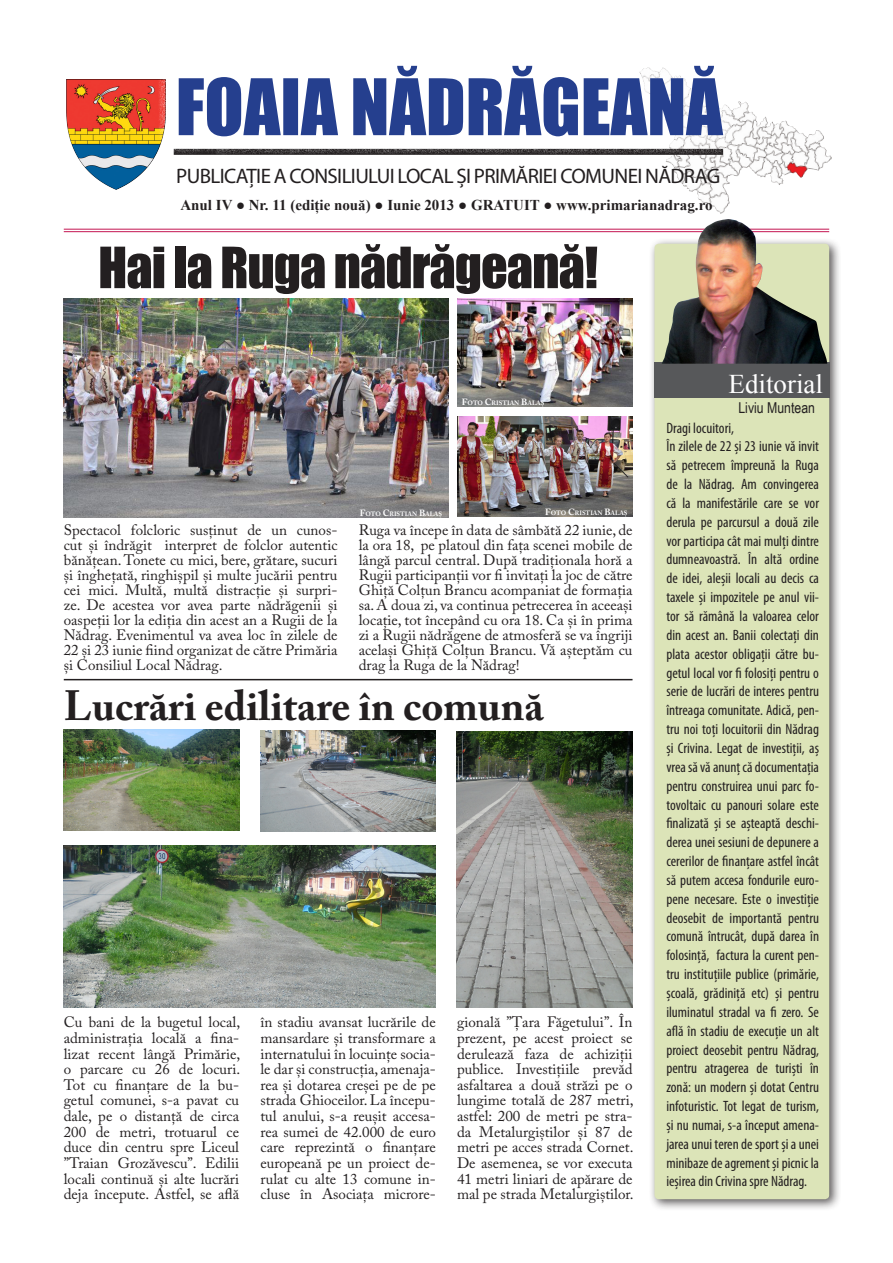
<style>
.page{position:relative;width:893px;height:1263px;background:#fff}
.page>*{position:absolute;margin:0;border:0;box-sizing:border-box;transform-origin:0 0}
.titlu_mare{font:52.5px "Impact";letter-spacing:-.02em;color:#231f20}
.text{font:700 42px "Adobe Caslon Pro";color:#231f20}
.t1{font:27px "Times New Roman";color:#fff}
.t2{font:21px "Myriad Pro";letter-spacing:-.03em;color:#231f20}
.text-2{font:15px/15.6px "Adobe Caslon Pro";color:#231f20;text-align:justify}
.text-3{font:condensed 15px/18.9px "Myriad Pro";color:#231f20;text-align:justify}
.t3{font:700 15px "Times New Roman";color:#231f20}
.t4{font:15px "Arial Narrow";color:#231f20}
.text-4{font:700 6.3px "Adobe Caslon Pro";color:#fff}
.s1{font-size:9px}
</style>
<div class="page">
<hr style="left:64px;top:229px;width:765px;height:1px;background:#c41552">
<hr style="left:64px;top:231px;width:765px;height:1px;background:#c41552">
<img style="left:67px;top:80px;width:91px;height:109px">
<div style="left:158px;top:45px;width:585px;height:112px;background:#fff;opacity:.75"></div>
<svg style="left:179px;top:66px;width:544px;height:70px"></svg>
<div style="left:649px;top:238px;width:192px;height:973px;background:#231f20;opacity:.75"></div>
<div style="left:654px;top:244px;width:175px;height:955px;background:#dce4b8;border-radius:4px"></div>
<div style="left:654px;top:363px;width:175px;height:35px;background:#57585a"></div>
<img style="left:662px;top:219px;width:165px;height:145px">
<img style="left:64px;top:299px;width:385px;height:219px">
<img style="left:457px;top:299px;width:175px;height:108px">
<img style="left:457px;top:417px;width:175px;height:100px">
<hr style="left:64px;top:679px;width:568px;height:1px;background:#231f20">
<img style="left:64px;top:846px;width:372px;height:161px">
<img style="left:457px;top:732px;width:175px;height:276px">
<img style="left:64px;top:730px;width:175px;height:100px">
<img style="left:260px;top:730px;width:176px;height:101px">
<p class="t2" style="left:176px;top:163px;width:545px">PUBLICAȚIE A CONSILIULUI LOCAL ȘI PRIMĂRIEI COMUNEI NĂDRAG</p>
<p class="t3" style="left:180px;top:195px;width:534px">Anul IV ● Nr. 11 (ediție nouă) ● Iunie 2013 ● GRATUIT ● www.primarianadrag.ro</p>
<p class="titlu_mare" style="left:98px;top:227px;width:501px">Hai la Ruga nădrăgeană!</p>
<p class="text-4" style="left:462px;top:399px;width:84px"><span class="s1">F</span>OTO <span class="s1">C</span>RISTIAN <span class="s1">B</span>ALAȘ</p>
<p class="text-4" style="left:360px;top:510px;width:84px"><span class="s1">F</span>OTO <span class="s1">C</span>RISTIAN <span class="s1">B</span>ALAȘ</p>
<p class="text-4" style="left:545px;top:509px;width:84px"><span class="s1">F</span>OTO <span class="s1">C</span>RISTIAN <span class="s1">B</span>ALAȘ</p>
<p class="text-2" style="left:64px;top:523px;width:275px;line-height:15px">Spectacol folcloric susținut de un cunos&shy;cut și îndrăgit interpret de folclor autentic bănățean. Tonete cu mici, bere, grătare, sucuri și înghețată, ringhișpil și multe jucării pentru cei mici. Multă, multă distracție și surpri&shy;ze. De acestea vor avea parte nădrăgenii și oaspeții lor la ediția din acest an a Rugii de la Nădrag. Evenimentul va avea loc în zilele de 22 și 23 iunie fiind organizat de către Primăria și Consiliul Local Nădrag.</p>
<p class="text-2" style="left:359px;top:523px;width:275px;line-height:15px">Ruga va începe în data de sâmbătă 22 iunie, de la ora 18, pe platoul din fața scenei mobile de lângă parcul central. După tradiționala horă a Rugii participanții vor fi invitați la joc de către Ghiță Colțun Brancu acompaniat de formația sa. A doua zi, va continua petrecerea în aceeași locație, tot începând cu ora 18. Ca și în prima zi a Rugii nădrăgene de atmosferă se va îngriji același Ghiță Colțun Brancu. Vă așteptăm cu drag la Ruga de la Nădrag!</p>
<p class="text" style="left:64px;top:681px;width:481px">Lucrări edilitare în comună</p>
<p class="text-2" style="left:64px;top:1014px;width:178px">Cu bani de la bugetul local, administrația locală a fina&shy;lizat recent lângă Primărie, o parcare cu 26 de locuri.<br>Tot cu finanțare de la bu&shy;getul comunei, s-a pavat cu dale, pe o distanță de circa 200 de metri, trotuarul ce duce din centru spre Liceul ”Traian Grozăvescu”. Edilii locali continuă și alte lucrări deja începute. Astfel, se află</p>
<p class="text-2" style="left:260px;top:1014px;width:177px">în stadiu avansat lucrările de mansardare și transformare a internatului în locuințe socia&shy;le dar și construcția, amenaja&shy;rea și dotarea creșei pe de pe strada Ghioceilor. La începu&shy;tul anului, s-a reușit accesa&shy;rea sumei de 42.000 de euro care reprezintă o finanțare europeană pe un proiect de&shy;rulat cu alte 13 comune in&shy;cluse în Asociața microre-</p>
<p class="text-2" style="left:457px;top:1014px;width:178px">gională ”Țara Făgetului”. În prezent, pe acest proiect se derulează faza de achiziții publice. Investițiile prevăd asfaltarea a două străzi pe o lungime totală de 287 metri, astfel: 200 de metri pe stra&shy;da Metalurgiștilor și 87 de metri pe acces strada Cornet.<br>De asemenea, se vor executa 41 metri liniari de apărare de mal pe strada Metalurgiștilor.</p>
<p class="t1" style="left:729px;top:365px;width:96px">Editorial</p>
<p class="t4" style="left:738px;top:396px;width:78px">Liviu Muntean</p>
<p class="text-3" style="left:666px;top:418px;width:69px">Dragi locuitori,</p>
<p class="text-3" style="left:666px;top:437px;width:154px">În zilele de 22 și 23 iunie vă invit să petrecem împreună la Ruga de la Nădrag. Am convingerea că la manifestările care se vor derula pe parcursul a două zile vor participa cât mai mulți dintre dumneavoastră. În altă ordine de idei, aleșii locali au decis ca taxele și impozitele pe anul vii&shy;tor să rămână la valoarea celor din acest an. Banii colectați din plata acestor obligații către bu&shy;getul local vor fi folosiți pentru o serie de lucrări de interes pentru întreaga comunitate. Adică, pen&shy;tru noi toți locuitorii din Nădrag și Crivina. Legat de investiții, aș vrea să vă anunț că documentația pentru construirea unui parc fo&shy;tovoltaic cu panouri solare este finalizată și se așteaptă deschi&shy;derea unei sesiuni de depunere a cererilor de finanțare astfel încât să putem accesa fondurile euro&shy;pene necesare. Este o investiție deosebit de importantă pentru comună întrucât, după darea în folosință, factura la curent pen&shy;tru instituțiile publice (primărie, școală, grădiniță etc) și pentru iluminatul stradal va fi zero. Se află în stadiu de execuție un alt proiect deosebit pentru Nădrag, pentru atragerea de turiști în zonă: un modern și dotat Centru infoturistic. Tot legat de turism, și nu numai, s-a început amena&shy;jarea unui teren de sport și a unei minibaze de agrement și picnic la ieșirea din Crivina spre Nădrag.</p>
</div>
